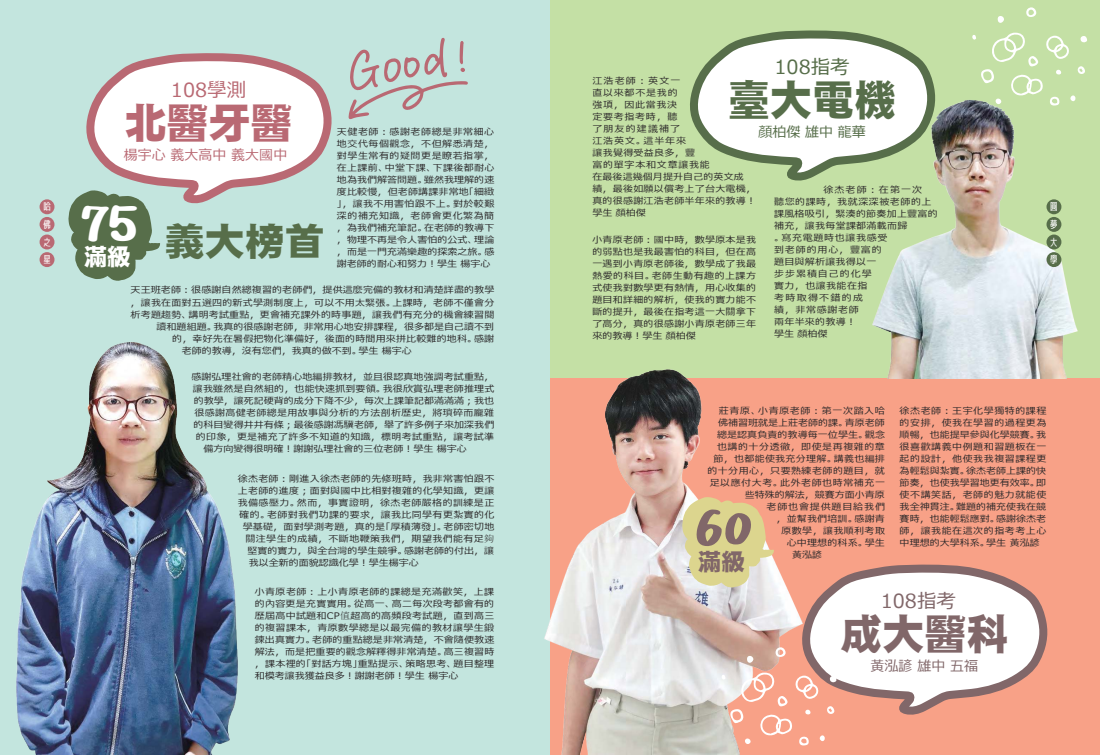
<style>
.page{position:relative;width:1100px;height:755px;background:#fff}
.page>*{position:absolute;margin:0;border:0;box-sizing:border-box;transform-origin:0 0}
.t1{font:60.2px "tams font 026";color:#fff;scale:.8 1}
.t2{font:60.2px "tams font 015";color:#816769}
.t3{font:42px "DF Gothic EB WIN RKSJ H";color:#b96973}
.t4{font:42px "DF Gothic EB WIN RKSJ H";color:#576e4a}
.t5{font:42px "DF Gothic EB WIN RKSJ H";color:#816769}
.t6{font:38.1px "DF Gothic EB WIN RKSJ H";color:#576e4a;scale:1.05 1}
.t7{font:23.4px "DF Gothic EB WIN RKSJ H";color:#816769}
.t8{font:19.5px "Meiryo UI";color:#b96973}
.t9{font:19.5px "Meiryo UI";color:#576e4a}
.t10{font:19.5px "Meiryo UI";color:#816769}
.t11{font:14px "Meiryo UI";color:#b96973}
.t12{font:14px "Meiryo UI";color:#576e4a}
.t13{font:14px "Meiryo UI";color:#816769}
.t14{font:10.1px/17.6px "Senobi Gothic Regular";color:#fff;text-align:justify}
.t15{font:9px/12px "Meiryo UI";letter-spacing:.02em;color:#2c292a;text-align:justify;scale:1.11 1}
.t16{font:9px "Meiryo UI";color:#2c292a;scale:1.11 1}
.t17{font:9px/12px "Meiryo UI";letter-spacing:.055em;color:#2c292a;scale:1.11 1}
.t18{font:9px "Meiryo UI";letter-spacing:.04em;color:#2c292a;scale:1.11 1}
.t19{font:9px "Meiryo UI";letter-spacing:.045em;color:#2c292a;scale:1.11 1}
.t20{font:9px "Meiryo UI";letter-spacing:.06em;color:#2c292a;scale:1.11 1}
.t21{font:9px "Meiryo UI";letter-spacing:.05em;color:#2c292a;scale:1.11 1}
.t22{font:9px "Meiryo UI";letter-spacing:.085em;color:#2c292a;scale:1.11 1}
.s1{font-family:"Adobe Ming Std";font-weight:300}
</style>
<div class="page">
<div style="left:0;top:0;width:1100px;height:754px;background:#c3e5de"></div>
<div style="left:550px;top:0;width:550px;height:377px;background:#c4e0a5"></div>
<div style="left:550px;top:378px;width:550px;height:376px;background:#f8a187"></div>
<img style="left:856px;top:100px;width:221px;height:278px">
<div style="left:40px;top:199px;width:14px;height:15px;background:#b96973;border-radius:7px"></div>
<div style="left:40px;top:217px;width:14px;height:15px;background:#b96973;border-radius:7px"></div>
<div style="left:40px;top:234px;width:14px;height:15px;background:#b96973;border-radius:7px"></div>
<div style="left:40px;top:252px;width:14px;height:15px;background:#b96973;border-radius:7px"></div>
<div style="left:1046px;top:199px;width:15px;height:15px;background:#576e4a;border-radius:50%"></div>
<div style="left:1046px;top:217px;width:15px;height:15px;background:#576e4a;border-radius:7px"></div>
<div style="left:1046px;top:234px;width:15px;height:15px;background:#576e4a;border-radius:50%"></div>
<div style="left:1046px;top:252px;width:15px;height:15px;background:#576e4a;border-radius:50%"></div>
<svg style="left:86px;top:53px;width:246px;height:151px"></svg>
<svg style="left:690px;top:30px;width:252px;height:156px"></svg>
<svg style="left:815px;top:564px;width:233px;height:151px"></svg>
<svg style="left:68px;top:190px;width:92px;height:90px"></svg>
<img style="left:16px;top:342px;width:222px;height:412px">
<img style="left:544px;top:369px;width:271px;height:385px">
<svg style="left:682px;top:496px;width:92px;height:91px;background:#e1d29d"></svg>
<svg style="left:348px;top:38px;width:120px;height:81px"></svg>
<svg style="left:1026px;top:7px;width:10px;height:10px"></svg>
<div style="left:998px;top:16px;width:6px;height:7px;background:#fff;border-radius:50%"></div>
<svg style="left:972px;top:33px;width:115px;height:72px"></svg>
<svg style="left:775px;top:647px;width:11px;height:9px"></svg>
<div style="left:747px;top:655px;width:6px;height:7px;background:#fff;border-radius:50%"></div>
<svg style="left:722px;top:672px;width:114px;height:73px"></svg>
<h3 class="t9" style="left:774px;top:53px;width:77px">108指考</h3>
<h2 class="t4" style="left:728px;top:78px;width:169px">臺大電機</h2>
<p class="t15" style="left:592px;top:75px;width:149px;text-align:left">江浩老師：英文一<br>直以來都不是我的<br>強項，因此當我決<br>定要考指考時，聽<br>了朋友的建議補了<br>江浩英文。這半年來<br>讓我覺得受益良多，豐<br>富的單字本和文章讓我能<br>在最後這幾個月提升自己的英文成<br>績，最後如願以償考上了台大電機，真的很感謝江浩老師半年來的教導！學生 顏柏傑</p>
<p class="t15" style="left:592px;top:234px;width:149px">小青原老師：國中時，數學原本是我的弱點也是我最害怕的科目，但在高一遇到小青原老師後，數學成了我最熱愛的科目。老師生動有趣的上課方式使我對數學更有熱情，用心收集的題目和詳細的解析，使我的實力能不斷的提升，最後在指考這一大關拿下了高分，真的很感謝小青原老師三年來的教導！學生 顏柏傑</p>
<h3 class="t8" style="left:171px;top:76px;width:77px">108學測</h3>
<h2 class="t3" style="left:125px;top:101px;width:170px">北醫牙醫</h2>
<h3 class="t12" style="left:758px;top:122px;width:109px">顏柏傑 雄中 龍華</h3>
<p class="t15" style="left:337px;top:126px;width:143px">天健老師：感謝老師總是非常細心地交代每個觀念，不但解悉清楚，對學生常有的疑問更是瞭若指掌，在上課前、中堂下課、下課後都耐心地為我們解答問題。雖然我理解的速度比較慢，但老師講課非常地「細緻」，讓我不用害怕跟不上。對於較艱深的補充知識，老師會更化繁為簡，為我們補充筆記。在老師的教導下，物理不再是令人害怕的公式、理論，而是一門充滿樂趣的探索之旅。感謝老師的耐心和努力！學生 楊宇心</p>
<h3 class="t11" style="left:124px;top:145px;width:165px">楊宇心 義大高中 義大國中</h3>
<p class="t17" style="left:774px;top:184px;width:149px;text-indent:49px">徐杰老師：在第一次<br>聽您的課時，我就深深被老師的上課風格吸引，緊湊的節奏加上豐富的補充，讓我每堂課都滿載而歸<br>。寫充電題時也讓我感受<br>到老師的用心，豐富的<br>題目與解析讓我得以一<br>步步累積自己的化學<br>實力，也讓我能在指<br>考時取得不錯的成<br>績，非常感謝老師<br>兩年半來的教導！<br>學生 顏柏傑</p>
<p class="t14" style="left:42px;top:198px;width:12px">哈佛之星</p>
<p class="t14" style="left:1049px;top:198px;width:12px">圓夢大學</p>
<h1 class="t1" style="left:81px;top:187px;width:74px">75</h1>
<h3 class="t6" style="left:84px;top:221px;width:231px"><sub>滿級</sub> 義大榜首</h3>
<p class="t15" style="left:131px;top:284px;width:329px">天王班老師：很感謝自然總複習的老師們，提供這麼完備的教材和清楚詳盡的教學</p>
<p class="t15" style="left:131px;top:296px;width:329px">，讓我在面對五選四的新式學測制度上，可以不用太緊張。上課時，老師不僅會分</p>
<p class="t15" style="left:131px;top:308px;width:329px">析考題趨勢、講明考試重點，更會補充課外的時事題，讓我們有充分的機會練習閱</p>
<p class="t15" style="left:157px;top:320px;width:306px">讀和題組題。我真的很感謝老師，非常用心地安排課程，很多都是自己讀不到</p>
<p class="t15" style="left:172px;top:332px;width:292px">的，幸好先在暑假把物化準備好，後面的時間用來拼比較難的地科。感謝</p>
<p class="t16" style="left:182px;top:344px;width:209px">老師的教導，沒有您們，我真的做不到。學生 楊宇心</p>
<p class="t15" style="left:191px;top:371px;width:274px">感謝弘理社會的老師精心地編排教材，並且很認真地強調考試重點，</p>
<p class="t15" style="left:193px;top:383px;width:273px">讓我雖然是自然組的，也能快速抓到要領。我很欣賞弘理老師推理式</p>
<p class="t16" style="left:194px;top:394px;width:272px">的教學，讓死記硬背的成分下降不少，每次上課筆記都滿滿滿；我也</p>
<p class="t15" style="left:194px;top:407px;width:272px">很感謝高健老師總是用故事與分析的方法剖析歷史，將瑣碎而龐雜</p>
<p class="t16" style="left:194px;top:418px;width:272px">的科目變得井井有條；最後感謝馮驥老師，舉了許多例子來加深我們</p>
<p class="t15" style="left:196px;top:431px;width:270px">的印象，更是補充了許多不知道的知識，標明考試重點，讓考試準</p>
<p class="t16" style="left:203px;top:442px;width:239px">備方向變得很明確！謝謝弘理社會的三位老師！學生 楊宇心</p>
<p class="t15" style="left:238px;top:472px;width:233px">徐杰老師：剛進入徐杰老師的先修班時，我非常害怕跟不</p>
<p class="t15" style="left:238px;top:484px;width:233px">上老師的進度；面對與國中比相對複雜的化學知識，更讓</p>
<p class="t18" style="left:238px;top:496px;width:233px">我備感壓力。然而，事實證明，徐杰老師嚴格的訓練是正</p>
<p class="t15" style="left:239px;top:508px;width:231px">確的。老師對我們功課的要求，讓我比同學有更紮實的化</p>
<p class="t15" style="left:243px;top:520px;width:228px">學基礎，面對學測考題，真的是「厚積薄發」。老師密切地</p>
<p class="t18" style="left:246px;top:532px;width:226px">關注學生的成績，不斷地鞭策我們，期望我們能有足<span class="s1">夠</span></p>
<p class="t16" style="left:247px;top:544px;width:224px">堅實的實力，與全台灣的學生競爭。感謝老師的付出，讓</p>
<p class="t16" style="left:249px;top:556px;width:155px">我以全新的面貌認識化學！學生楊宇心</p>
<p class="t15" style="left:255px;top:585px;width:217px">小青原老師：上小青原老師的課總是充滿歡笑，上課的內容更是充實實用。從高一、高二每次段考都會有的歷屆高中試題和CP<span class="s1">值</span>超高的高頻段考試題，直到高三的複習課本，青原數學總是以最完備的教材讓學生鍛鍊出真實力。老師的重點總是非常清楚，不會隨便教速解法，而是把重要的觀念解釋得非常清楚。高三複習時，課本裡的「對話方塊」重點提示、策略思考、題目整理和模考讓我獲益良多！謝謝老師！學生 楊宇心</p>
<p class="t20" style="left:719px;top:404px;width:151px">莊青原、小青原老師：第一次踏入哈</p>
<p class="t16" style="left:718px;top:416px;width:152px">佛補習班就是上莊老師的課。青原老師</p>
<p class="t15" style="left:717px;top:429px;width:153px">總是認真負責的教導每一位學生。觀念</p>
<p class="t21" style="left:717px;top:440px;width:153px">也講的十分透徹，即使是再複雜的章</p>
<p class="t15" style="left:713px;top:453px;width:156px">節，也都能使我充分理解。講義也編排</p>
<p class="t19" style="left:707px;top:464px;width:161px">的十分用心，只要熟練老師的題目，就</p>
<p class="t17" style="left:710px;top:477px;width:159px">足以應付大考。此外老師也時常補充一</p>
<p class="t16" style="left:745px;top:488px;width:128px">些特殊的解法，競賽方面小青原</p>
<p class="t22" style="left:766px;top:500px;width:108px">老師也會提供題目給我們</p>
<p class="t15" style="left:776px;top:513px;width:99px">，並幫我們培訓。感謝青</p>
<p class="t18" style="left:781px;top:524px;width:95px">原數學，讓我順利考取</p>
<p class="t15" style="left:787px;top:537px;width:90px">心中理想的科系。學生</p>
<p class="t15" style="left:792px;top:549px;width:29px">黃泓諺</p>
<h1 class="t2" style="left:695px;top:490px;width:59px">60</h1>
<h3 class="t7" style="left:698px;top:549px;width:48px">滿級</h3>
<p class="t15" style="left:900px;top:405px;width:134px">徐杰老師：王宇化學獨特的課程的安排，使我在學習的過程更為順暢，也能提早參與化學競賽。我很喜歡講義中例題和習題板在一起的設計，他使我我複習課程更為輕鬆與紮實。徐杰老師上課的快節奏，也使我學習地更有效率。即使不講笑話，老師的魅力就能使我全神貫注。難題的補充使我在競賽時，也能輕鬆應對。感謝徐杰老師，讓我能在這次的指考考上心中理想的大學科系。學生 黃泓諺</p>
<h3 class="t10" style="left:881px;top:587px;width:77px">108指考</h3>
<h2 class="t5" style="left:840px;top:612px;width:169px">成大醫科</h2>
<h3 class="t13" style="left:870px;top:656px;width:109px">黃泓諺 雄中 五福</h3>
</div>
